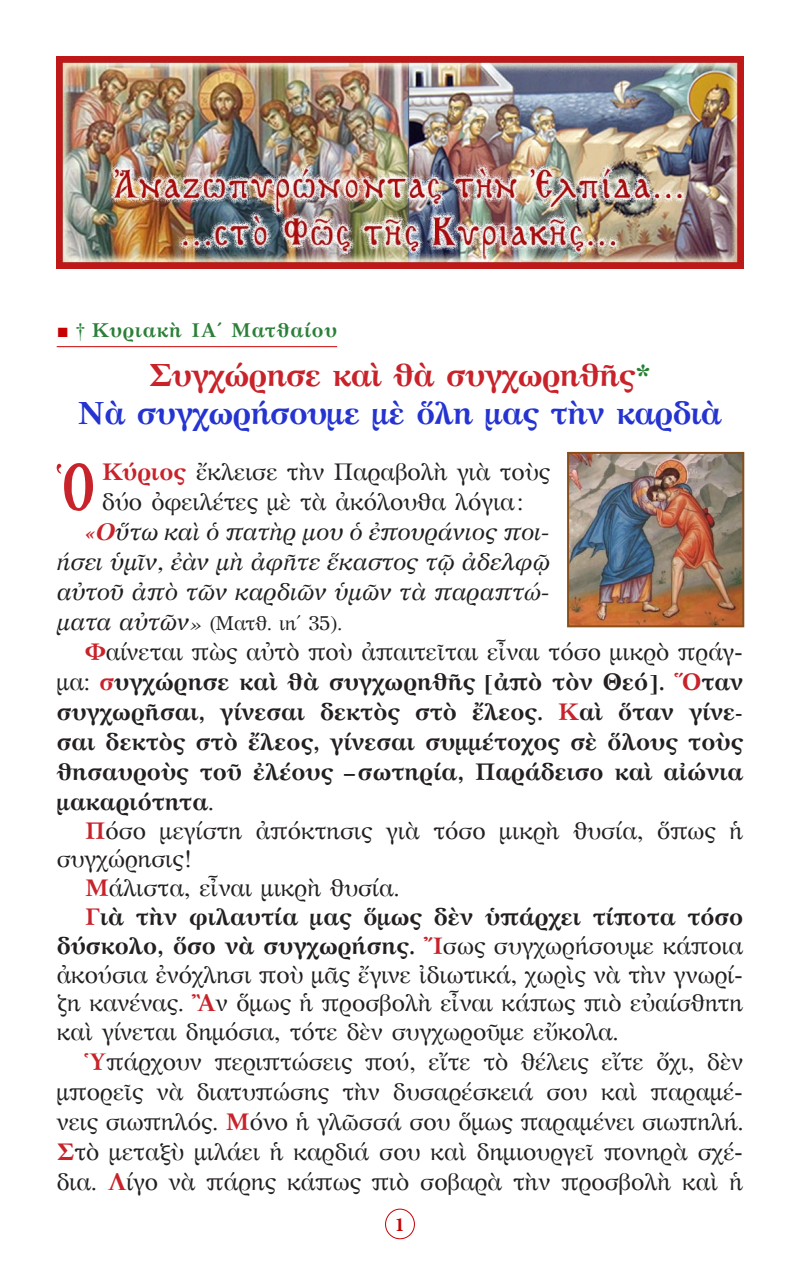
<style>
.page{position:relative;width:800px;height:1270px;background:#fff}
.page>*{position:absolute;margin:0;border:0;box-sizing:border-box;transform-origin:0 0}
.t1{font:50px "BYZIMAK";color:#c8232a}
.t2{font:700 32px "GFS Artemisia";letter-spacing:-.02em;color:#2534d0}
.t3{font:700 32px "GFS Artemisia";letter-spacing:-.02em;color:#c8232a}
.t4{font:24px/30px "GFS Artemisia";color:#231f20}
.t5{font:700 24px/30px "GFS Artemisia";color:#231f20;text-align:justify}
.t6{font:italic 24px/30px "GFS Artemisia";color:#231f20;text-align:justify}
.t7{font:20px "GFS Artemisia";color:#231f20}
.t8{font:700 20px "GFS Artemisia";letter-spacing:.04em;color:#2b7f38}
.t9{font:700 20px "Minion Pro";color:#c80000}
.s1{font-family:"CTOS New Times Roman Test 1";font-weight:400;color:#c80000}
.s2{font-family:"CTOS New Times Roman Test 1";font-weight:400;color:#258134}
.s3{font-family:"CTOS New Times Bold Test 1";font-weight:400;color:#258134}
.s4{font-size:66.6px}
.s5{font-weight:700;color:#c8232a}
.s6{font-style:italic;font-size:24px}
.s7{color:#c8232a}
.s8{font-weight:400}
.s9{font-weight:700}
</style>
<div class="page">
<div style="left:385px;top:1209px;width:30px;height:30px;border:1px solid #c80000;border-radius:50%"></div>
<hr style="left:57px;top:346px;width:280px;height:1px;background:#c80000">
<img style="left:57px;top:57px;width:686px;height:211px">
<img style="left:570px;top:455px;width:171px;height:169px">
<div style="left:567px;top:452px;width:177px;height:175px;border:2px solid #884e1c"></div>
<p class="t8" style="left:57px;top:313px;width:282px"><span class="s1">■</span> <span class="s2">†</span> Κυριακὴ ΙΑ΄ Ματθαίου</p>
<p class="t3" style="left:149px;top:348px;width:504px">Συγχώρησε καὶ θὰ συγχωρηθῆς<span class="s3">*</span></p>
<p class="t2" style="left:78px;top:386px;width:645px">Νὰ συγχωρήσουμε μὲ ὅλη μας τὴν καρδιὰ</p>
<p class="t1" style="left:51px;top:453px;width:46px">῾<span class="s4">Ο</span></p>
<p class="t4" style="left:102px;top:455px;width:449px"><span class="s5">Κύριος</span> ἔκλεισε τὴν Παραβολὴ γιὰ τοὺς δύο ὀφειλέτες μὲ τὰ ἀκόλουθα λόγια:</p>
<p class="t6" style="left:57px;top:515px;width:495px;text-indent:28px"><span class="s5">«Ο</span>ὕτω καὶ ὁ πατὴρ μου ὁ ἐπουράνιος ποι&shy;ήσει ὑμῖν, ἐὰν μὴ ἀφῆτε ἕκαστος τῷ ἀδελφῷ αὐτοῦ ἀπὸ τῶν καρδιῶν ὑμῶν τὰ παραπτώ-</p>
<p class="t7" style="left:57px;top:608px;width:287px"><span class="s6">ματα αὐτῶν»</span> (Ματθ. ιη΄ 35).</p>
<p class="t5" style="left:57px;top:634px;width:688px;text-indent:28px"><span class="s7">Φ</span><span class="s8">αίνεται πὼς αὐτὸ ποὺ ἀπαιτεῖται εἶναι τόσο μικρὸ πράγ&shy;μα:</span> <span class="s7">σ</span>υγχώρησε καὶ θὰ συγχωρηθῆς [ἀπὸ τὸν Θεό]. <span class="s7">Ὅ</span>ταν συγχωρῆσαι, γίνεσαι δεκτὸς στὸ ἔλεος. <span class="s7">Κ</span>αὶ ὅταν γίνε&shy;σαι δεκτὸς στὸ ἔλεος, γίνεσαι συμμέτοχος σὲ ὅλους τοὺς θησαυροὺς τοῦ ἐλέους –σωτηρία, Παράδεισο καὶ αἰώνια μακαριότητα<span class="s8">.</span></p>
<p class="t4" style="left:57px;top:815px;width:688px;line-height:28.8px;text-indent:28px"><span class="s5">Π</span>όσο μεγίστη ἀπόκτησις γιὰ τόσο μικρὴ θυσία, ὅπως ἡ συγχώρησις!</p>
<p class="t4" style="left:85px;top:872px;width:316px"><span class="s5">Μ</span>άλιστα, εἶναι μικρὴ θυσία.</p>
<p class="t4" style="left:57px;top:901px;width:688px;line-height:28.8px;text-align:justify;text-indent:28px"><span class="s5">Γ</span><span class="s9">ιὰ τὴν φιλαυτία μας ὅμως δὲν ὑπάρχει τίποτα τόσο δύσκολο, ὅσο νὰ συγχωρήσης.</span> <span class="s5">Ἴ</span>σως συγχωρήσουμε κάποια ἀκούσια ἐνόχλησι ποὺ μᾶς ἔγινε ἰδιωτικά, χωρὶς νὰ τὴν γνωρί&shy;ζη κανένας. <span class="s5">Ἂ</span>ν ὅμως ἡ προσβολὴ εἶναι κάπως πιὸ εὐαίσθητη καὶ γίνεται δημόσια, τότε δὲν συγχωροῦμε εὔκολα.</p>
<p class="t4" style="left:57px;top:1046px;width:688px;text-align:justify;text-indent:28px"><span class="s5">Ὑ</span>πάρχουν περιπτώσεις πού, εἴτε τὸ θέλεις εἴτε ὄχι, δὲν μπορεῖς νὰ διατυπώσης τὴν δυσαρέσκειά σου καὶ παραμέ&shy;νεις σιωπηλός. <span class="s5">Μ</span>όνο ἡ γλῶσσά σου ὅμως παραμένει σιωπηλή.<br><span class="s5">Σ</span>τὸ μεταξὺ μιλάει ἡ καρδιά σου καὶ δημιουργεῖ πονηρὰ σχέ&shy;δια. <span class="s5">Λ</span>ίγο νὰ πάρης κάπως πιὸ σοβαρὰ τὴν προσβολὴ καὶ ἡ</p>
<p class="t9" style="left:395px;top:1210px;width:11px">1</p>
</div>
